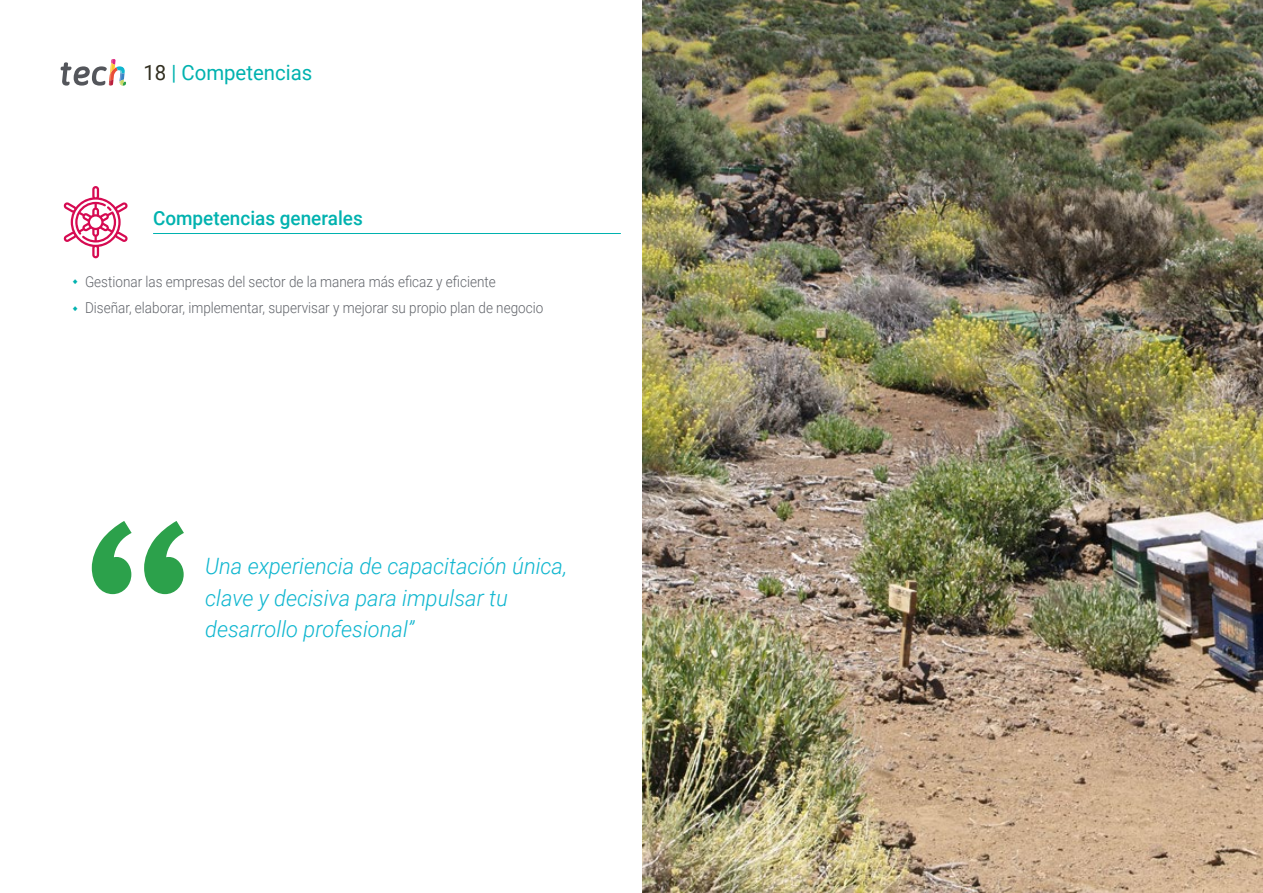
<style>
.page{position:relative;width:1263px;height:893px;background:#fff}
.page>*{position:absolute;margin:0;border:0;box-sizing:border-box;transform-origin:0 0}
.t1{font:italic 300 22.5px/31.5px "Roboto";color:#0fb6cf}
.t2{font:21px "Roboto";color:#00b2af}
.t3{font:500 19.5px "Roboto";color:#00b2af}
.t4{font:300 15px/26.7px "Roboto";color:#61646a;scale:.9 1}
.s1{color:#312e20}
</style>
<div class="page">
<hr style="left:153px;top:233px;width:468px;height:1px;background:#00b2af">
<svg style="left:63px;top:186px;width:65px;height:72px"></svg>
<svg style="left:61px;top:59px;width:65px;height:27px"></svg>
<img style="left:642px;top:0;width:621px;height:893px">
<svg style="left:92px;top:521px;width:92px;height:73px"></svg>
<h2 class="t2" style="left:144px;top:57px;width:170px"><span class="s1">18</span> | Competencias</h2>
<h3 class="t3" style="left:153px;top:205px;width:211px">Competencias generales</h3>
<p class="t4" style="left:85px;top:267px;width:511px">Gestionar las empresas del sector de la manera más eficaz y eficiente<br>Diseñar, elaborar, implementar, supervisar y mejorar su propio plan de negocio</p>
<h1 class="t1" style="left:205px;top:550px;width:363px">Una experiencia de capacitación única, clave y decisiva para impulsar tu desarrollo profesional”</h1>
</div>
